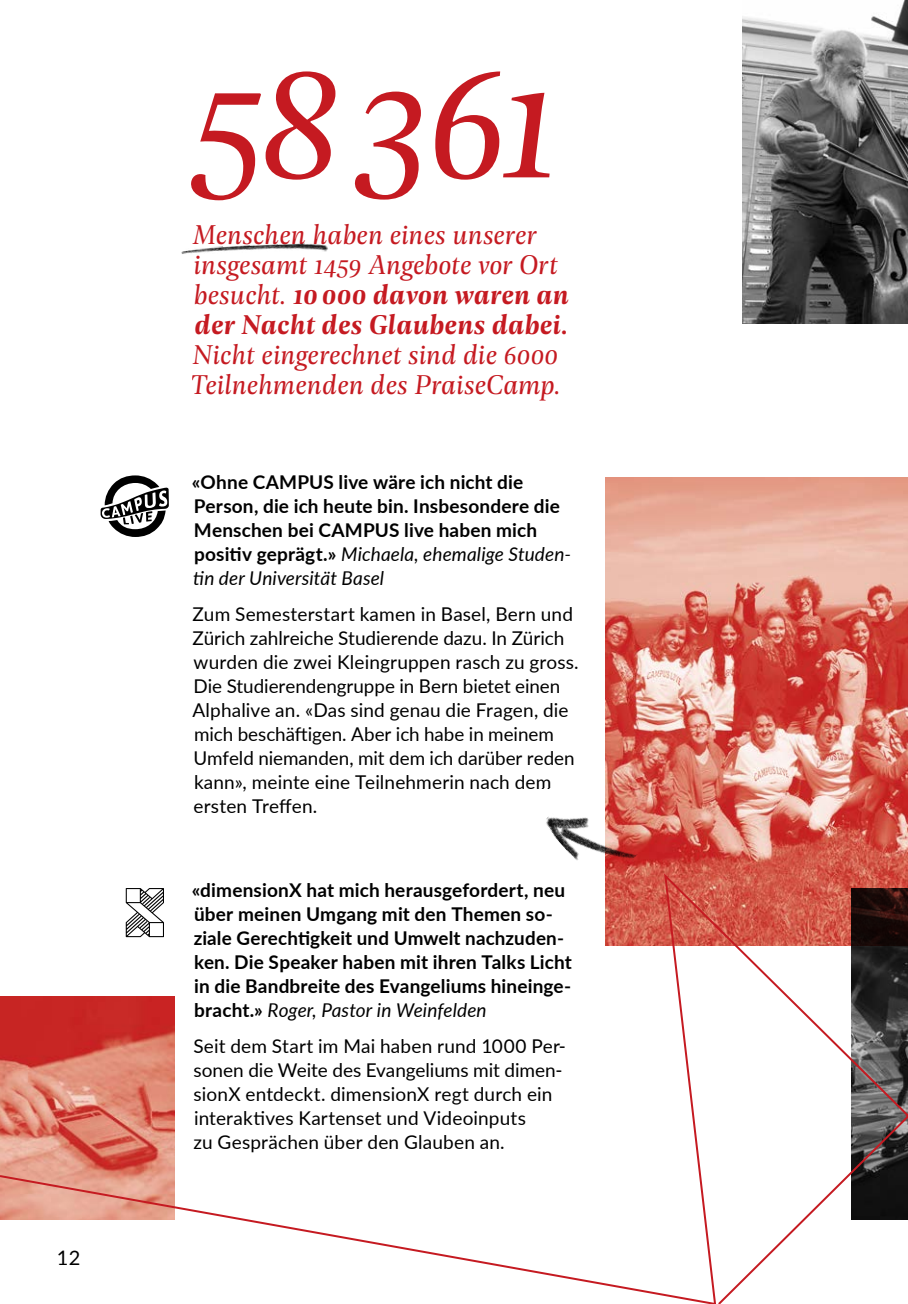
<style>
.page{position:relative;width:908px;height:1304px;background:#fff}
.page>*{position:absolute;margin:0;border:0;box-sizing:border-box;transform-origin:0 0}
.t1{font:italic 178px "Geller Headline";color:#c51a21}
.t2{font:italic 29px/30px "Geller Headline";letter-spacing:.015em;color:#c51a21}
.t3{font:20px "Lato";color:#000}
.t4{font:19px/24px "Lato";letter-spacing:.005em;color:#000}
.t5{font:700 19px/24px "Lato";letter-spacing:.01em;color:#000}
.s1{font-weight:600}
.s2{font-weight:400;font-style:italic}
</style>
<div class="page">
<img style="left:605px;top:477px;width:302px;height:394px">
<img style="left:742px;top:0;width:165px;height:324px">
<svg style="left:0;top:871px;width:907px;height:433px"></svg>
<img style="left:541px;top:788px;width:96px;height:100px">
<img style="left:181px;top:243px;width:147px;height:11px">
<svg style="left:126px;top:888px;width:38px;height:49px"></svg>
<svg style="left:100px;top:475px;width:69px;height:62px"></svg>
<p class="t3" style="left:57px;top:1244px;width:25px">12</p>
<h1 class="t1" style="left:190px;top:1px;width:369px">58 361</h1>
<h2 class="t2" style="left:193px;top:219px;width:377px">Menschen haben eines unserer insgesamt 1459 Angebote vor Ort besucht. <span class="s1">10 000 davon waren an der Nacht des Glaubens dabei.</span></h2>
<h2 class="t2" style="left:191px;top:339px;width:370px">Nicht eingerechnet sind die 6000<br>Teilnehmenden des PraiseCamp.</h2>
<p class="t5" style="left:191px;top:470px;width:381px">«Ohne CAMPUS live wäre ich nicht die Person, die ich heute bin. Insbesondere die Menschen bei CAMPUS live haben mich positiv geprägt.» <span class="s2">Michaela, ehemalige Studen&shy;tin der Universität Basel</span></p>
<p class="t4" style="left:192px;top:602px;width:388px">Zum Semesterstart kamen in Basel, Bern und Zürich zahlreiche Studierende dazu. In Zürich wurden die zwei Kleingruppen rasch zu gross.<br>Die Studierendengruppe in Bern bietet einen Alphalive an. «Das sind genau die Fragen, die mich beschäftigen. Aber ich habe in meinem Umfeld niemanden, mit dem ich darüber reden kann», meinte eine Teilnehmerin nach dem ersten Treffen.</p>
<p class="t5" style="left:191px;top:878px;width:381px">«dimensionX hat mich herausgefordert, neu über meinen Umgang mit den Themen so&shy;ziale Gerechtigkeit und Umwelt nachzuden&shy;ken. Die Speaker haben mit ihren Talks Licht in die Bandbreite des Evangeliums hineinge&shy;bracht.» <span class="s2">Roger, Pastor in Weinfelden</span></p>
<p class="t4" style="left:193px;top:1034px;width:374px">Seit dem Start im Mai haben rund 1000 Per&shy;sonen die Weite des Evangeliums mit dimen&shy;sionX entdeckt. dimensionX regt durch ein interaktives Kartenset und Videoinputs<br>zu Gesprächen über den Glauben an.</p>
</div>
